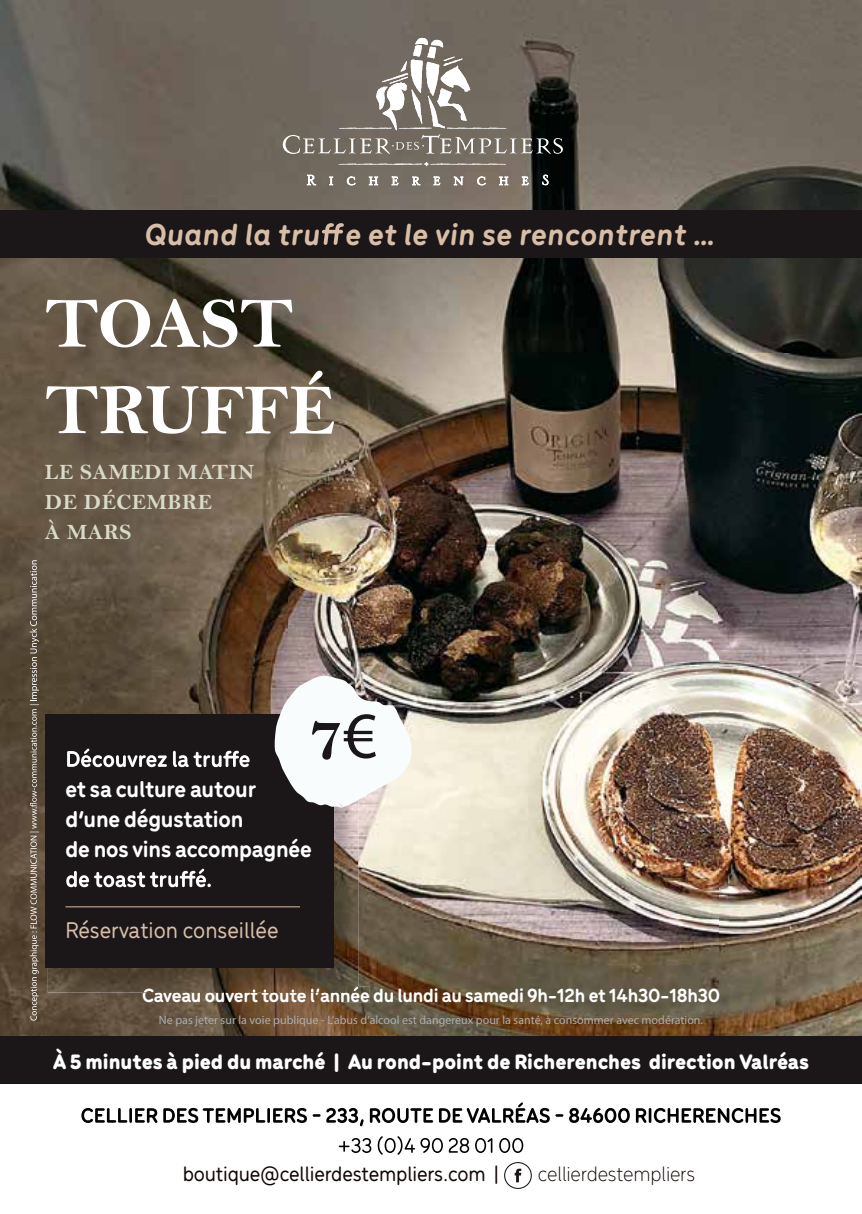
<style>
.page{position:relative;width:862px;height:1214px;background:#fff}
.page>*{position:absolute;margin:0;border:0;box-sizing:border-box;transform-origin:0 0}
.t1{font:72px/86.4px "Bell MT Bold";color:#fff}
.t2{font:66px "Bell MT Bold";color:#1b1719}
.t3{font:italic 700 32px "Menco";letter-spacing:.02em;color:#d8bea7}
.t4{font:700 24px/30px "Menco";letter-spacing:-.01em;color:#fff}
.t5{font:500 24px "Menco";color:#d8bea7}
.t6{font:900 22px "Menco";color:#fff}
.t7{font:500 22px "Menco";letter-spacing:-.01em;color:#120704}
.t8{font:22px/30px "Bell MT Bold";letter-spacing:.02em;color:#d8daca}
.t9{font:300 22px "Menco";letter-spacing:-.01em;color:#120704}
.t10{font:700 20px "Menco";letter-spacing:-.01em;color:#fff}
.t11{font:12px "Myriad Pro";color:#acadaf}
.s1{font-family:"Myriad Pro"}
</style>
<div class="page">
<img style="left:0;top:0;width:862px;height:353px">
<img style="left:0;top:353px;width:71px;height:683px">
<img style="left:287px;top:353px;width:575px;height:683px">
<img style="left:71px;top:459px;width:216px;height:255px">
<img style="left:71px;top:992px;width:216px;height:44px">
<img style="left:235px;top:992px;width:23px;height:10px">
<img style="left:280px;top:992px;width:34px;height:10px">
<img style="left:316px;top:992px;width:23px;height:10px">
<img style="left:341px;top:986px;width:29px;height:16px">
<svg style="left:338px;top:162px;width:168px;height:4px"></svg>
<svg style="left:283px;top:38px;width:280px;height:116px;background:#7c756d"></svg>
<svg style="left:306px;top:174px;width:10px;height:12px"></svg>
<svg style="left:329px;top:176px;width:4px;height:10px"></svg>
<svg style="left:346px;top:176px;width:10px;height:10px"></svg>
<svg style="left:368px;top:176px;width:10px;height:10px"></svg>
<svg style="left:391px;top:176px;width:8px;height:10px"></svg>
<svg style="left:412px;top:176px;width:9px;height:10px"></svg>
<svg style="left:433px;top:176px;width:8px;height:10px"></svg>
<svg style="left:453px;top:176px;width:11px;height:10px"></svg>
<svg style="left:476px;top:176px;width:10px;height:10px"></svg>
<svg style="left:498px;top:176px;width:11px;height:10px"></svg>
<svg style="left:521px;top:176px;width:8px;height:10px"></svg>
<svg style="left:542px;top:174px;width:7px;height:12px"></svg>
<img style="left:51px;top:302px;width:307px;height:157px">
<img style="left:48px;top:807px;width:310px;height:185px">
<svg style="left:143px;top:988px;width:91px;height:14px"></svg>
<img style="left:237px;top:989px;width:20px;height:3px">
<svg style="left:262px;top:989px;width:16px;height:13px"></svg>
<img style="left:281px;top:988px;width:32px;height:4px">
<img style="left:316px;top:988px;width:21px;height:4px">
<img style="left:342px;top:986px;width:16px;height:6px">
<div style="left:45px;top:714px;width:288px;height:253px;background:#1b1719"></div>
<svg style="left:67px;top:748px;width:183px;height:19px"></svg>
<svg style="left:66px;top:868px;width:145px;height:19px"></svg>
<svg style="left:274px;top:674px;width:139px;height:133px"></svg>
<div style="left:0;top:210px;width:862px;height:47px;background:#1b1719"></div>
<svg style="left:322px;top:223px;width:22px;height:22px"></svg>
<svg style="left:504px;top:1162px;width:28px;height:26px"></svg>
<svg style="left:81px;top:1102px;width:699px;height:24px"></svg>
<svg style="left:339px;top:1136px;width:184px;height:18px"></svg>
<div style="left:0;top:1036px;width:862px;height:47px;background:#1b1719"></div>
<hr style="left:65px;top:906px;width:235px;height:1px;background:#d8bea7">
<svg style="left:30px;top:560px;width:9px;height:460px;background:#7a6e60"></svg>
<h3 class="t3" style="left:145px;top:210px;width:572px">Quand la tru e et le vin se rencontrent …</h3>
<h1 class="t1" style="left:45px;top:280px;width:292px">TOAST<br>TRUFFÉ</h1>
<h3 class="t8" style="left:45px;top:456px;width:211px">LE SAMEDI MATIN<br>DE DÉCEMBRE<br>À MARS</h3>
<h2 class="t2" style="left:308px;top:697px;width:70px">7<span class="s1">€</span></h2>
<h3 class="t4" style="left:65px;top:772px;width:248px">et sa culture autour d’une dégustation<br>de nos vins accompagnée</h3>
<h3 class="t5" style="left:65px;top:913px;width:215px">Réservation conseillée</h3>
<h3 class="t10" style="left:142px;top:980px;width:579px">Caveau ouvert toute l’année du lundi au samedi 9h-12h et 14h30-18h30</h3>
<p class="t11" style="left:159px;top:1012px;width:546px">Ne pas jeter sur la voie publique - L’abus d’alcool est dangereux pour la santé, à consommer avec modération.</p>
<h3 class="t6" style="left:53px;top:1045px;width:757px">À 5 minutes à pied du marché | Au rond-point de Richerenches direction Valréas</h3>
<h3 class="t7" style="left:183px;top:1158px;width:318px">boutique@cellierdestempliers.com |</h3>
<h3 class="t9" style="left:538px;top:1159px;width:159px">cellierdestempliers</h3>
</div>
